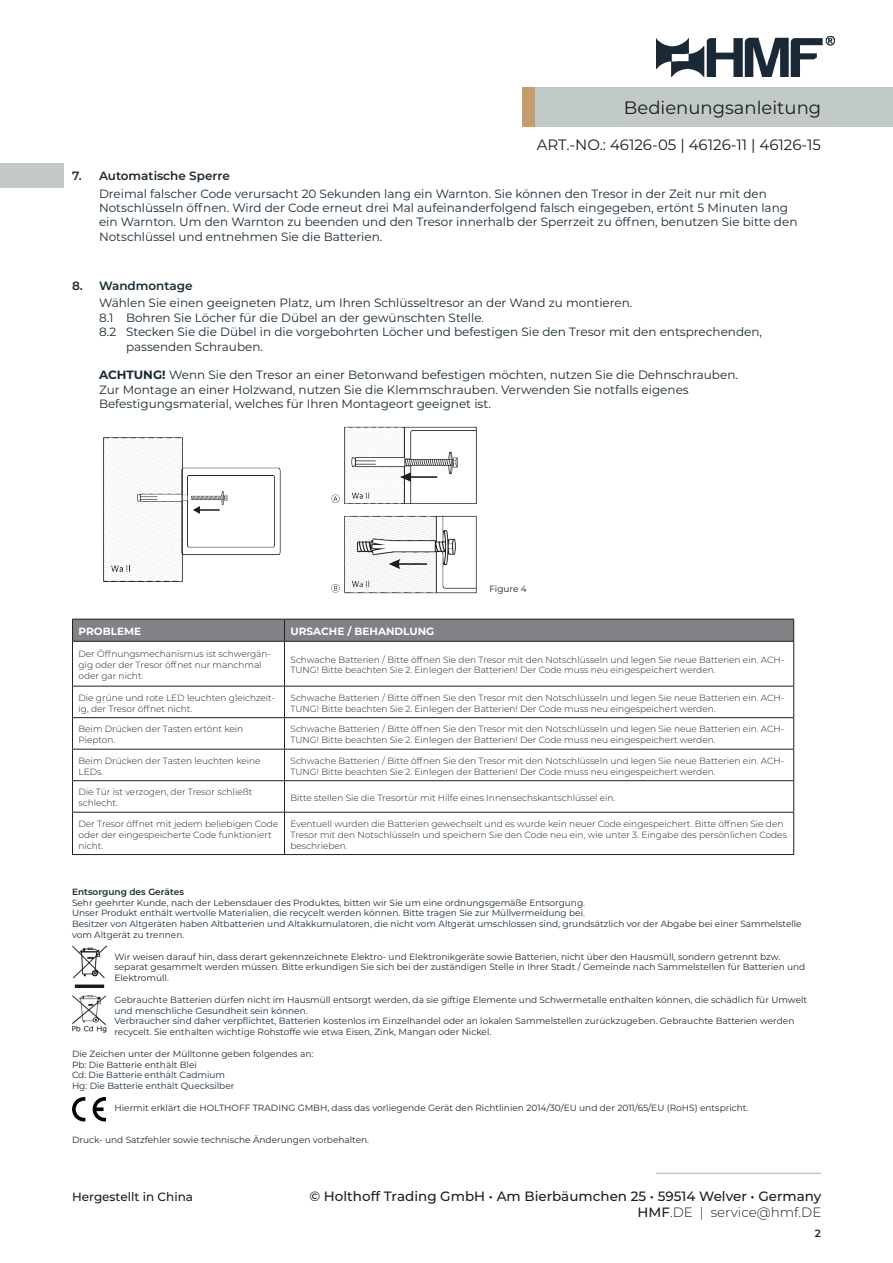
<style>
.page{position:relative;width:893px;height:1263px;background:#fff}
.page>*{position:absolute;margin:0;border:0;box-sizing:border-box;transform-origin:0 0}
.t1{font:18px "Montserrat";color:#1a1f1a}
.t2{font:15px "Montserrat";color:#1a1f1a}
.t3{font:500 13.5px/16.2px "Montserrat";color:#1a1f1a;text-align:right}
.t4{font:12px/14.4px "Montserrat";color:#1a2a34}
.t5{font:600 12px "Montserrat";color:#1a2a34}
.t6{font:500 12px "Montserrat";color:#1a1f1a}
.t7{font:700 10.5px "Montserrat";color:#fff}
.t8{font:600 10.5px "Montserrat";color:#1a2a34}
.t9{font:300 9px/10.8px "Montserrat";color:#231f20}
.t10{font:9px/10.8px "Montserrat";color:#1a2a34}
.t11{font:600 9px "Montserrat";color:#1a2a34}
.t12{font:9px "Montserrat";color:#231f20}
.s1{font-weight:700}
.s2{font-weight:300}
</style>
<div class="page">
<div style="left:534px;top:87px;width:359px;height:39px;background:#c1cac9"></div>
<div style="left:522px;top:87px;width:12px;height:39px;background:#c59c6e"></div>
<img style="left:656px;top:36px;width:178px;height:40px">
<hr style="left:656px;top:1172px;width:165px;height:2px;background:#c1cac9">
<div style="left:0;top:163px;width:63px;height:25px;background:#c1cac9"></div>
<img style="left:103px;top:426px;width:374px;height:168px">
<hr style="left:72px;top:812px;width:1px;height:42px;background:#231f20">
<hr style="left:72px;top:854px;width:212px;height:1px;background:#231f20">
<hr style="left:72px;top:642px;width:1px;height:44px;background:#231f20">
<hr style="left:72px;top:686px;width:212px;height:1px;background:#231f20">
<hr style="left:72px;top:686px;width:1px;height:31px;background:#231f20">
<hr style="left:72px;top:718px;width:1px;height:31px;background:#231f20">
<hr style="left:72px;top:749px;width:1px;height:31px;background:#231f20">
<hr style="left:72px;top:717px;width:212px;height:1px;background:#231f20">
<hr style="left:72px;top:749px;width:212px;height:1px;background:#231f20">
<hr style="left:72px;top:780px;width:212px;height:1px;background:#231f20">
<hr style="left:72px;top:781px;width:1px;height:31px;background:#231f20">
<hr style="left:72px;top:812px;width:212px;height:1px;background:#231f20">
<hr style="left:284px;top:642px;width:1px;height:44px;background:#231f20">
<hr style="left:793px;top:642px;width:1px;height:44px;background:#231f20">
<hr style="left:284px;top:686px;width:510px;height:1px;background:#231f20">
<hr style="left:284px;top:686px;width:1px;height:31px;background:#231f20">
<hr style="left:793px;top:686px;width:1px;height:31px;background:#231f20">
<hr style="left:284px;top:718px;width:1px;height:31px;background:#231f20">
<hr style="left:793px;top:718px;width:1px;height:31px;background:#231f20">
<hr style="left:284px;top:749px;width:1px;height:31px;background:#231f20">
<hr style="left:793px;top:749px;width:1px;height:31px;background:#231f20">
<hr style="left:284px;top:717px;width:510px;height:1px;background:#231f20">
<hr style="left:284px;top:749px;width:510px;height:1px;background:#231f20">
<hr style="left:284px;top:780px;width:510px;height:1px;background:#231f20">
<hr style="left:284px;top:781px;width:1px;height:31px;background:#231f20">
<hr style="left:793px;top:781px;width:1px;height:31px;background:#231f20">
<hr style="left:284px;top:812px;width:510px;height:1px;background:#231f20">
<hr style="left:284px;top:812px;width:1px;height:42px;background:#231f20">
<hr style="left:793px;top:812px;width:1px;height:42px;background:#231f20">
<hr style="left:284px;top:854px;width:510px;height:1px;background:#231f20">
<hr style="left:284px;top:641px;width:510px;height:1px;background:#231f20">
<svg style="left:72px;top:619px;width:722px;height:22px;background:#7c7e81"></svg>
<hr style="left:72px;top:641px;width:212px;height:1px;background:#231f20">
<img style="left:72px;top:945px;width:34px;height:43px">
<img style="left:72px;top:995px;width:35px;height:38px">
<svg style="left:72px;top:1097px;width:13px;height:24px"></svg>
<svg style="left:93px;top:1097px;width:13px;height:24px"></svg>
<h1 class="t1" style="left:624px;top:95px;width:199px">Bedienungsanleitung</h1>
<h2 class="t2" style="left:537px;top:134px;width:286px">ART.-NO.: 46126-05 | 46126-11 | 46126-15</h2>
<h3 class="t5" style="left:72px;top:167px;width:159px">7. Automatische Sperre</h3>
<p class="t4" style="left:99px;top:186px;width:700px">Dreimal falscher Code verursacht 20 Sekunden lang ein Warnton. Sie können den Tresor in der Zeit nur mit den Notschlüsseln öffnen. Wird der Code erneut drei Mal aufeinanderfolgend falsch eingegeben, ertönt 5 Minuten lang ein Warnton. Um den Warnton zu beenden und den Tresor innerhalb der Sperrzeit zu öffnen, benutzen Sie bitte den Notschlüssel und entnehmen Sie die Batterien.</p>
<h3 class="t5" style="left:72px;top:277px;width:122px">8. Wandmontage</h3>
<h3 class="t4" style="left:99px;top:295px;width:535px">Wählen Sie einen geeigneten Platz, um Ihren Schlüsseltresor an der Wand zu montieren.</h3>
<h3 class="t4" style="left:99px;top:310px;width:387px">8.1 Bohren Sie Löcher für die Dübel an der gewünschten Stelle.</h3>
<h3 class="t4" style="left:99px;top:324px;width:665px">8.2 Stecken Sie die Dübel in die vorgebohrten Löcher und befestigen Sie den Tresor mit den entsprechenden,</h3>
<h3 class="t4" style="left:126px;top:339px;width:139px">passenden Schrauben.</h3>
<p class="t4" style="left:99px;top:367px;width:640px"><span class="s1">ACHTUNG!</span> Wenn Sie den Tresor an einer Betonwand befestigen möchten, nutzen Sie die Dehnschrauben.<br>Zur Montage an einer Holzwand, nutzen Sie die Klemmschrauben. Verwenden Sie notfalls eigenes<br>Befestigungsmaterial, welches für Ihren Montageort geeignet ist.</p>
<p class="t12" style="left:489px;top:582px;width:39px">Figure 4</p>
<p class="t7" style="left:79px;top:624px;width:64px">PROBLEME</p>
<p class="t7" style="left:290px;top:624px;width:145px">URSACHE / BEHANDLUNG</p>
<p class="t9" style="left:79px;top:648px;width:194px">Der Öffnungsmechanismus ist schwergän&shy;gig oder der Tresor öffnet nur manchmal oder gar nicht.</p>
<p class="t9" style="left:290px;top:654px;width:495px">Schwache Batterien / Bitte öffnen Sie den Tresor mit den Notschlüsseln und legen Sie neue Batterien ein. ACH-<br>TUNG! Bitte beachten Sie 2. Einlegen der Batterien! Der Code muss neu eingespeichert werden.</p>
<p class="t9" style="left:79px;top:692px;width:198px">Die grüne und rote LED leuchten gleichzeit&shy;ig, der Tresor öffnet nicht.</p>
<p class="t9" style="left:290px;top:692px;width:495px">Schwache Batterien / Bitte öffnen Sie den Tresor mit den Notschlüsseln und legen Sie neue Batterien ein. ACH-<br>TUNG! Bitte beachten Sie 2. Einlegen der Batterien! Der Code muss neu eingespeichert werden.</p>
<p class="t9" style="left:79px;top:723px;width:166px">Beim Drücken der Tasten ertönt kein<br>Piepton.</p>
<p class="t9" style="left:290px;top:723px;width:495px">Schwache Batterien / Bitte öffnen Sie den Tresor mit den Notschlüsseln und legen Sie neue Batterien ein. ACH-<br>TUNG! Bitte beachten Sie 2. Einlegen der Batterien! Der Code muss neu eingespeichert werden.</p>
<p class="t9" style="left:79px;top:755px;width:184px">Beim Drücken der Tasten leuchten keine<br>LEDs.</p>
<p class="t9" style="left:290px;top:755px;width:495px">Schwache Batterien / Bitte öffnen Sie den Tresor mit den Notschlüsseln und legen Sie neue Batterien ein. ACH-<br>TUNG! Bitte beachten Sie 2. Einlegen der Batterien! Der Code muss neu eingespeichert werden.</p>
<p class="t9" style="left:79px;top:786px;width:175px">Die Tür ist verzogen, der Tresor schließt schlecht.</p>
<p class="t9" style="left:290px;top:792px;width:326px">Bitte stellen Sie die Tresortür mit Hilfe eines Innensechskantschlüssel ein.</p>
<p class="t9" style="left:79px;top:818px;width:201px">Der Tresor öffnet mit jedem beliebigen Code oder der eingespeicherte Code funktioniert nicht.</p>
<p class="t9" style="left:290px;top:818px;width:498px">Eventuell wurden die Batterien gewechselt und es wurde kein neuer Code eingespeichert. Bitte öffnen Sie den<br>Tresor mit den Notschlüsseln und speichern Sie den Code neu ein, wie unter 3. Eingabe des persönlichen Codes beschrieben.</p>
<p class="t11" style="left:72px;top:885px;width:113px">Entsorgung des Gerätes</p>
<p class="t10" style="left:72px;top:897px;width:731px">Sehr geehrter Kunde, nach der Lebensdauer des Produktes, bitten wir Sie um eine ordnungsgemäße Entsorgung.<br>Unser Produkt enthält wertvolle Materialien, die recycelt werden können. Bitte tragen Sie zur Müllvermeidung bei.<br>Besitzer von Altgeräten haben Altbatterien und Altakkumulatoren, die nicht vom Altgerät umschlossen sind, grundsätzlich vor der Abgabe bei einer Sammelstelle vom Altgerät zu trennen.</p>
<p class="t10" style="left:114px;top:951px;width:692px">Wir weisen darauf hin, dass derart gekennzeichnete Elektro- und Elektronikgeräte sowie Batterien, nicht über den Hausmüll, sondern getrennt bzw. separat gesammelt werden müssen. Bitte erkundigen Sie sich bei der zuständigen Stelle in Ihrer Stadt / Gemeinde nach Sammelstellen für Batterien und<br>Elektromüll.</p>
<p class="t10" style="left:114px;top:994px;width:694px">Gebrauchte Batterien dürfen nicht im Hausmüll entsorgt werden, da sie giftige Elemente und Schwermetalle enthalten können, die schädlich für Umwelt und menschliche Gesundheit sein können.<br>Verbraucher sind daher verpflichtet, Batterien kostenlos im Einzelhandel oder an lokalen Sammelstellen zurückzugeben. Gebrauchte Batterien werden recycelt. Sie enthalten wichtige Rohstoffe wie etwa Eisen, Zink, Mangan oder Nickel.</p>
<p class="t10" style="left:72px;top:1048px;width:243px">Die Zeichen unter der Mülltonne geben folgendes an:<br>Pb: Die Batterie enthält Blei<br>Cd: Die Batterie enthält Cadmium<br>Hg: Die Batterie enthält Quecksilber</p>
<p class="t10" style="left:115px;top:1102px;width:635px">Hiermit erklärt die HOLTHOFF TRADING GMBH, dass das vorliegende Gerät den Richtlinien 2014/30/EU und der 2011/65/EU (RoHS) entspricht.</p>
<p class="t10" style="left:72px;top:1134px;width:299px">Druck- und Satzfehler sowie technische Änderungen vorbehalten.</p>
<h3 class="t6" style="left:72px;top:1188px;width:122px">Hergestellt in China</h3>
<h3 class="t3" style="left:309px;top:1187px;width:514px">© Holthoff Trading GmbH • Am Bierbäumchen 25 • 59514 Welver • Germany<br>HMF<span class="s2">.DE | service@hmf.DE</span></h3>
<p class="t8" style="left:815px;top:1226px;width:8px">2</p>
</div>
